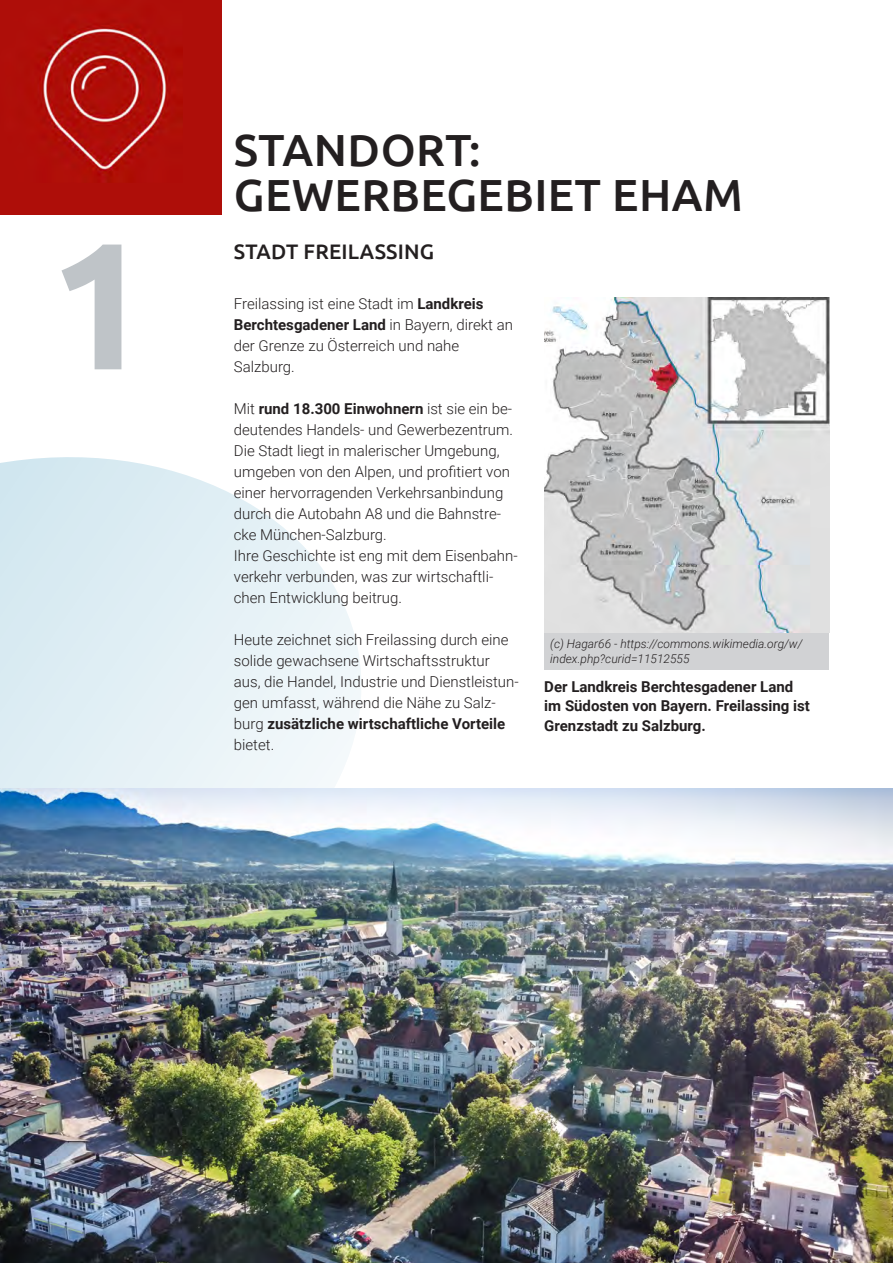
<style>
.page{position:relative;width:893px;height:1263px;background:#fff}
.page>*{position:absolute;margin:0;border:0;box-sizing:border-box;transform-origin:0 0}
.t1{font:700 180px "Ubuntu";color:#bfc4c8}
.t2{font:500 45px/45px "Ubuntu";letter-spacing:.01em;color:#231f20}
.t3{font:500 21px "Ubuntu";letter-spacing:.01em;color:#231f20}
.t4{font:300 15px/21px "Roboto";color:#231f20}
.t5{font:700 15px/19.5px "Roboto";color:#231f20}
.t6{font:italic 300 12px/15px "Roboto";color:#231f20}
.s1{font-weight:700}
</style>
<div class="page">
<svg style="left:0;top:457px;width:383px;height:332px;fill:#e5f1f6"></svg>
<img style="left:0;top:789px;width:893px;height:474px">
<img style="left:0;top:0;width:221px;height:214px">
<div style="left:544px;top:298px;width:285px;height:372px;background:#d1d2d4"></div>
<img style="left:544px;top:298px;width:285px;height:334px">
<h1 class="t1" style="left:49px;top:196px;width:104px">1</h1>
<h2 class="t2" style="left:234px;top:126px;width:510px">STANDORT:<br>GEWERBEGEBIET EHAM</h2>
<h3 class="t3" style="left:234px;top:238px;width:202px">STADT FREILASSING</h3>
<p class="t4" style="left:234px;top:293px;width:281px">Freilassing ist eine Stadt im <span class="s1">Landkreis<br>Berchtesgadener Land</span> in Bayern, direkt an der Grenze zu Österreich und nahe<br>Salzburg.</p>
<p class="t4" style="left:234px;top:398px;width:285px">Mit <span class="s1">rund 18.300 Einwohnern</span> ist sie ein be&shy;deutendes Handels- und Gewerbezentrum.<br>Die Stadt liegt in malerischer Umgebung, umgeben von den Alpen, und profitiert von einer hervorragenden Verkehrsanbindung durch die Autobahn A8 und die Bahnstre&shy;cke München-Salzburg.<br>Ihre Geschichte ist eng mit dem Eisenbahn&shy;verkehr verbunden, was zur wirtschaftli&shy;chen Entwicklung beitrug.</p>
<p class="t4" style="left:234px;top:629px;width:286px">Heute zeichnet sich Freilassing durch eine solide gewachsene Wirtschaftsstruktur aus, die Handel, Industrie und Dienstleistun&shy;gen umfasst, während die Nähe zu Salz&shy;burg <span class="s1">zusätzliche wirtschaftliche Vorteile </span>bietet.</p>
<p class="t6" style="left:550px;top:635px;width:254px">(c) Hagar66 - https://commons.wikimedia.org/w/ index.php?curid=11512555</p>
<p class="t5" style="left:544px;top:676px;width:267px">Der Landkreis Berchtesgadener Land im Südosten von Bayern. Freilassing ist<br>Grenzstadt zu Salzburg.</p>
</div>
